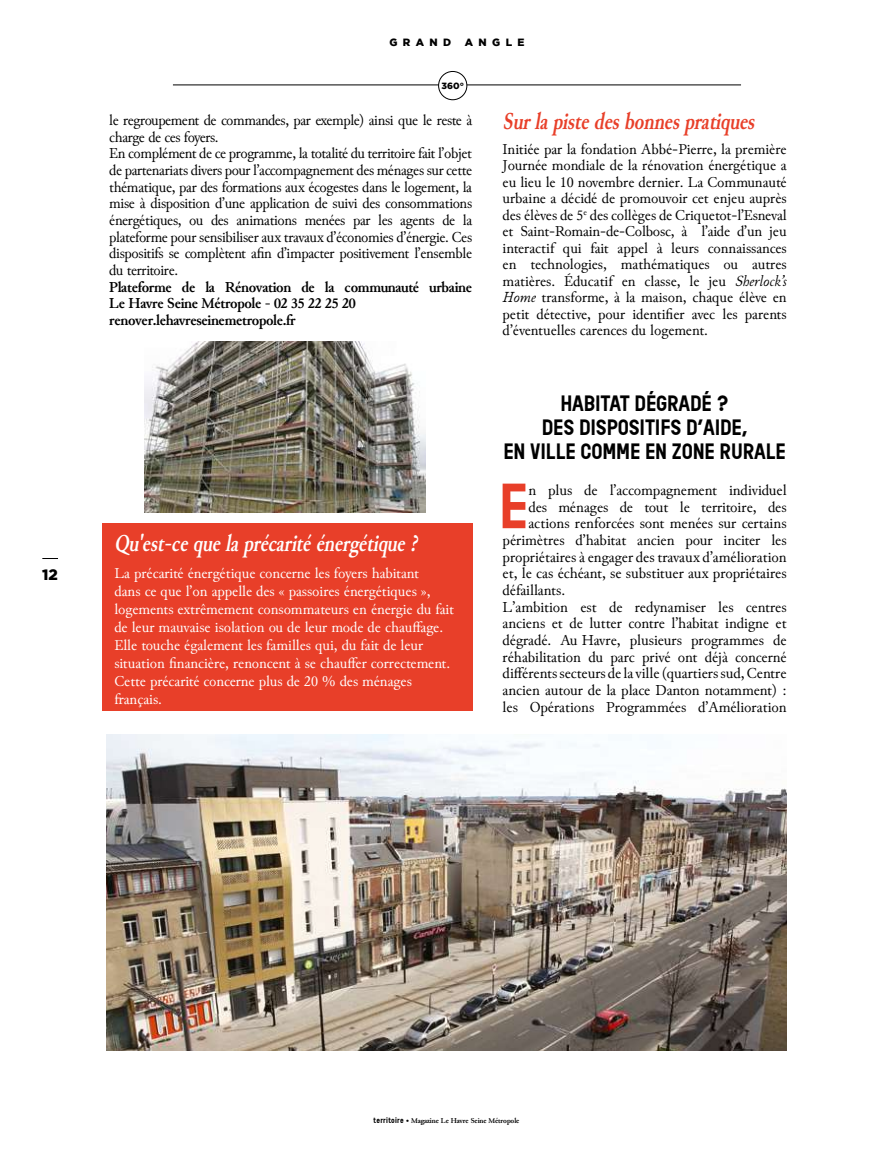
<style>
.page{position:relative;width:893px;height:1149px;background:#fff}
.page>*{position:absolute;margin:0;border:0;box-sizing:border-box;transform-origin:0 0}
.t1{font:700 60.15px "Reglo";color:#e83f29}
.t2{font:italic 700 condensed 24px "Junicode";color:#fff}
.t3{font:italic 700 condensed 24px "Junicode";color:#e83f29}
.t4{font:700 21px/24px "Reglo";letter-spacing:-.01em;color:#000;text-align:center}
.t5{font:15.15px "Junicode";color:#000}
.t6{font:15.15px/16.6px "Junicode";letter-spacing:-.02em;color:#000}
.t7{font:700 15.15px/16.6px "Junicode";letter-spacing:-.02em;color:#000}
.t8{font:15px/16.5px "Junicode";color:#000;text-align:justify}
.t9{font:15px/18px "Junicode";color:#fff}
.t10{font:900 15px "Gotham";color:#000}
.t11{font:900 10.5px "Gotham";letter-spacing:.515em;color:#000}
.t12{font:900 9px "Gotham";color:#000}
.t13{font:700 7.5px "Junicode";letter-spacing:-.01em;color:#000}
.s1{font-style:italic}
.s2{font-family:"Reglo"}
</style>
<div class="page">
<svg style="left:42px;top:558px;width:16px;height:1px"></svg>
<hr style="left:173px;top:85px;width:568px;height:1px;background:#000">
<div style="left:439px;top:71px;width:28px;height:29px;background:#fff;border-radius:50%"></div>
<div style="left:438px;top:71px;width:29px;height:29px;border:1px solid #000;border-radius:50%"></div>
<img style="left:106px;top:734px;width:681px;height:316px">
<img style="left:145px;top:341px;width:280px;height:171px">
<div style="left:102px;top:523px;width:370px;height:187px;background:#e83f29"></div>
<p class="t10" style="left:42px;top:566px;width:17px">12</p>
<p class="t11" style="left:389px;top:37px;width:63px">GRAND</p>
<p class="t11" style="left:465px;top:37px;width:61px">ANGLE</p>
<p class="t12" style="left:442px;top:80px;width:24px">360°</p>
<p class="t6" style="left:109px;top:112px;width:364px">le regroupement de commandes, par exemple) ainsi que le reste à charge de ces foyers.<br>En complément de ce programme, la totalité du territoire fait l’objet de partenariats divers pour l’accompagnement des ménages sur cette thématique, par des formations aux écogestes dans le logement, la mise à disposition d’une application de suivi des consommations énergétiques, ou des animations menées par les agents de la plateforme pour sensibiliser aux travaux d’économies d’énergie. Ces dispositifs se complètent afin d’impacter positivement l’ensemble du territoire.</p>
<p class="t7" style="left:109px;top:278px;width:364px">Plateforme de la Rénovation de la communauté urbaine<br>Le Havre Seine Métropole - 02 35 22 25 20 renover.lehavreseinemetropole.fr</p>
<h2 class="t2" style="left:114px;top:524px;width:311px">Qu'est-cequelaprécaritéénergétique?</h2>
<p class="t9" style="left:114px;top:564px;width:341px">La précarité énergétique concerne les foyers habitant<br>dans ce que l’on appelle des « passoires énergétiques », logements extrêmement consommateurs en énergie du fait de leur mauvaise isolation ou de leur mode de chauffage.<br>Elle touche également les familles qui, du fait de leur situation financière, renoncent à se chauffer correctement.<br>Cette précarité concerne plus de 20 % des ménages français.</p>
<h2 class="t3" style="left:503px;top:102px;width:260px">Surlapistedesbonnespratiques</h2>
<p class="t8" style="left:503px;top:141px;width:286px">Initiée par la fondation Abbé-Pierre, la première Journée mondiale de la rénovation énergétique a eu lieu le 10 novembre dernier. La Communauté urbaine a décidé de promouvoir cet enjeu auprès des élèves de 5<sup>e</sup> des collèges de Criquetot-l’Esneval et Saint-Romain-de-Colbosc, à l’aide d’un jeu interactif qui fait appel à leurs connaissances en technologies, mathématiques ou autres matières. Éducatif en classe, le jeu <span class="s1">Sherlock’s Home</span> transforme, à la maison, chaque élève en petit détective, pour identifier avec les parents d’éventuelles carences du logement.</p>
<h3 class="t4" style="left:503px;top:391px;width:284px">HABITAT DÉGRADÉ ?<br>DES DISPOSITIFS D’AIDE,<br>EN VILLE COMME EN ZONE RURALE</h3>
<h1 class="t1" style="left:499px;top:471px;width:31px">E</h1>
<p class="t5" style="left:528px;top:479px;width:260px">n plus de l’accompagnement individuel</p>
<p class="t5" style="left:528px;top:496px;width:260px">des ménages de tout le territoire, des</p>
<p class="t5" style="left:528px;top:512px;width:260px">actions renforcées sont menées sur certains</p>
<p class="t5" style="left:503px;top:529px;width:286px">périmètres d’habitat ancien pour inciter les</p>
<p class="t5" style="left:503px;top:546px;width:286px">propriétaires à engager des travaux d’amélioration</p>
<p class="t5" style="left:503px;top:562px;width:286px">et, le cas échéant, se substituer aux propriétaires</p>
<p class="t5" style="left:503px;top:579px;width:64px">défaillants.</p>
<p class="t5" style="left:503px;top:596px;width:286px">L’ambition est de redynamiser les centres</p>
<p class="t5" style="left:503px;top:612px;width:286px">anciens et de lutter contre l’habitat indigne et</p>
<p class="t5" style="left:503px;top:629px;width:286px">dégradé. Au Havre, plusieurs programmes de</p>
<p class="t5" style="left:503px;top:646px;width:286px">réhabilitation du parc privé ont déjà concerné</p>
<p class="t5" style="left:503px;top:662px;width:285px">différents secteurs de la ville (quartiers sud, Centre</p>
<p class="t5" style="left:503px;top:679px;width:286px">ancien autour de la place Danton notamment) :</p>
<p class="t5" style="left:503px;top:696px;width:286px">les Opérations Programmées d’Amélioration</p>
<p class="t13" style="left:374px;top:1114px;width:147px"><span class="s2">territoire •</span> Magazine Le Havre Seine Métropole</p>
</div>
